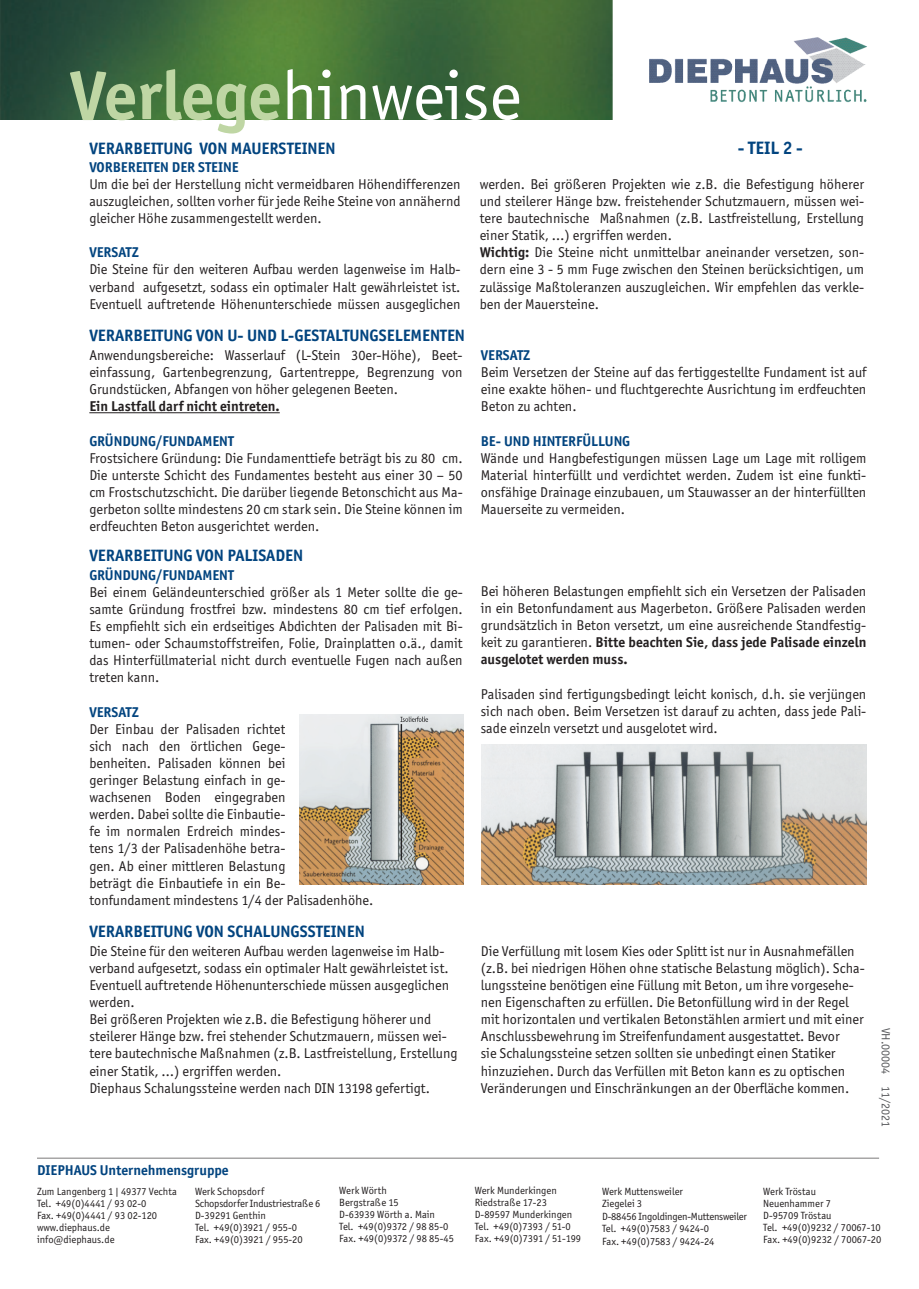
<style>
.page{position:relative;width:919px;height:1289px;background:#fff}
.page>*{position:absolute;margin:0;border:0;box-sizing:border-box;transform-origin:0 0}
.t1{font:69px "Officina Sans ITC Std";color:#fff}
.t2{font:700 18px "Officina Sans ITC Std";color:#02447f}
.t3{font:700 16.5px "Officina Sans ITC Std";color:#02447f}
.t4{font:14.25px/17.1px "Officina Sans ITC Std";color:#231f20;text-align:justify}
.t5{font:700 14.25px "Officina Sans ITC Std";color:#02447f}
.t6{font:700 14.25px "Officina Sans ITC Std";color:#231f20}
.t7{font:12px "Officina Sans ITC Std";color:#58595c}
.t8{font:10.5px "Officina Sans ITC Std";color:#231f20}
.t9{font:10.5px "Officina Sans ITC Std";letter-spacing:-.02em;color:#231f20}
.s1{font-weight:700;color:#bfd6a4}
.s2{font-weight:700}
</style>
<div class="page">
<img style="left:0;top:0;width:612px;height:119px">
<img style="left:649px;top:37px;width:218px;height:66px">
<hr style="left:89px;top:412px;width:191px;height:1px;background:#231f20">
<img style="left:482px;top:744px;width:384px;height:140px">
<img style="left:300px;top:714px;width:163px;height:170px">
<hr style="left:37px;top:1157px;width:842px;height:1px;background:#231f20">
<p class="t1" style="left:70px;top:56px;width:452px"><span class="s1">Verlege</span>hinweise</p>
<p class="t3" style="left:89px;top:138px;width:248px">VERARBEITUNG VON MAUERSTEINEN</p>
<p class="t2" style="left:737px;top:136px;width:67px">- TEIL 2 -</p>
<p class="t5" style="left:89px;top:158px;width:151px">VORBEREITEN DER STEINE</p>
<p class="t4" style="left:89px;top:175px;width:372px">Um die bei der Herstellung nicht vermeidbaren Höhendifferenzen auszugleichen, sollten vorher für jede Reihe Steine von annähernd gleicher Höhe zusammengestellt werden.</p>
<p class="t5" style="left:89px;top:244px;width:51px">VERSATZ</p>
<p class="t4" style="left:89px;top:261px;width:372px">Die Steine für den weiteren Aufbau werden lagenweise im Halb&shy;verband aufgesetzt, sodass ein optimaler Halt gewährleistet ist.<br>Eventuell auftretende Höhenunterschiede müssen ausgeglichen</p>
<p class="t4" style="left:479px;top:175px;width:386px">werden. Bei größeren Projekten wie z.B. die Befestigung höherer und steilerer Hänge bzw. freistehender Schutzmauern, müssen wei&shy;tere bautechnische Maßnahmen (z.B. Lastfreistellung, Erstellung einer Statik, …) ergriffen werden.</p>
<p class="t4" style="left:479px;top:244px;width:386px"><span class="s2">Wichtig:</span> Die Steine nicht unmittelbar aneinander versetzen, son&shy;dern eine 3 - 5 mm Fuge zwischen den Steinen berücksichtigen, um zulässige Maßtoleranzen auszugleichen. Wir empfehlen das verkle&shy;ben der Mauersteine.</p>
<p class="t3" style="left:89px;top:325px;width:377px">VERARBEITUNG VON U- UND L-GESTALTUNGSELEMENTEN</p>
<p class="t4" style="left:89px;top:346px;width:375px">Anwendungsbereiche: Wasserlauf (L-Stein 30er-Höhe), Beet&shy;einfassung, Gartenbegrenzung, Gartentreppe, Begrenzung von Grundstücken, Abfangen von höher gelegenen Beeten.</p>
<p class="t6" style="left:89px;top:397px;width:192px">Ein Lastfall darf nicht eintreten.</p>
<p class="t5" style="left:89px;top:432px;width:146px">GRÜNDUNG/FUNDAMENT</p>
<p class="t4" style="left:89px;top:449px;width:375px">Frostsichere Gründung: Die Fundamenttiefe beträgt bis zu 80 cm.<br>Die unterste Schicht des Fundamentes besteht aus einer 30 – 50 cm Frostschutzschicht. Die darüber liegende Betonschicht aus Ma&shy;gerbeton sollte mindestens 20 cm stark sein. Die Steine können im erdfeuchten Beton ausgerichtet werden.</p>
<p class="t3" style="left:89px;top:545px;width:215px">VERARBEITUNG VON PALISADEN</p>
<p class="t5" style="left:89px;top:566px;width:146px">GRÜNDUNG/FUNDAMENT</p>
<p class="t4" style="left:89px;top:583px;width:375px">Bei einem Geländeunterschied größer als 1 Meter sollte die ge&shy;samte Gründung frostfrei bzw. mindestens 80 cm tief erfolgen.<br>Es empfiehlt sich ein erdseitiges Abdichten der Palisaden mit Bi&shy;tumen- oder Schaumstoffstreifen, Folie, Drainplatten o.ä., damit das Hinterfüllmaterial nicht durch eventuelle Fugen nach außen treten kann.</p>
<p class="t5" style="left:89px;top:703px;width:51px">VERSATZ</p>
<p class="t4" style="left:89px;top:720px;width:285px;text-align:left">Der Einbau der Palisaden richtet<br>sich nach den örtlichen Gege-<br>benheiten. Palisaden können bei<br>geringer Belastung einfach in ge-<br>wachsenen Boden eingegraben<br>werden. Dabei sollte die Einbautie-<br>fe im normalen Erdreich mindes-<br>tens 1/3 der Palisadenhöhe betra-<br>gen. Ab einer mittleren Belastung<br>beträgt die Einbautiefe in ein Be-<br>tonfundament mindestens 1/4 der Palisadenhöhe.</p>
<p class="t3" style="left:89px;top:921px;width:277px">VERARBEITUNG VON SCHALUNGSSTEINEN</p>
<p class="t4" style="left:89px;top:942px;width:361px;text-align:left">Die Steine für den weiteren Aufbau werden lagenweise im Halb&shy;verband aufgesetzt, sodass ein optimaler Halt gewährleistet ist.<br>Eventuell auftretende Höhenunterschiede müssen ausgeglichen werden.</p>
<p class="t4" style="left:89px;top:1010px;width:343px">Bei größeren Projekten wie z.B. die Befestigung höherer und</p>
<p class="t4" style="left:89px;top:1027px;width:370px;text-align:left">steilerer Hänge bzw. frei stehender Schutzmauern, müssen wei&shy;tere bautechnische Maßnahmen (z.B. Lastfreistellung, Erstellung einer Statik, …) ergriffen werden.</p>
<p class="t4" style="left:89px;top:1079px;width:342px">Diephaus Schalungssteine werden nach DIN 13198 gefertigt.</p>
<p class="t5" style="left:480px;top:346px;width:51px">VERSATZ</p>
<p class="t4" style="left:480px;top:363px;width:387px">Beim Versetzen der Steine auf das fertiggestellte Fundament ist auf eine exakte höhen- und fluchtgerechte Ausrichtung im erdfeuchten Beton zu achten.</p>
<p class="t5" style="left:480px;top:432px;width:151px">BE- UND HINTERFÜLLUNG</p>
<p class="t4" style="left:480px;top:449px;width:387px">Wände und Hangbefestigungen müssen Lage um Lage mit rolligem Material hinterfüllt und verdichtet werden. Zudem ist eine funkti&shy;onsfähige Drainage einzubauen, um Stauwasser an der hinterfüllten Mauerseite zu vermeiden.</p>
<p class="t4" style="left:480px;top:582px;width:387px">Bei höheren Belastungen empfiehlt sich ein Versetzen der Palisaden in ein Betonfundament aus Magerbeton. Größere Palisaden werden grundsätzlich in Beton versetzt, um eine ausreichende Standfestig&shy;keit zu garantieren. <span class="s2">Bitte beachten Sie, dass jede Palisade einzeln ausgelotet werden muss.</span></p>
<p class="t4" style="left:480px;top:685px;width:387px">Palisaden sind fertigungsbedingt leicht konisch, d.h. sie verjüngen sich nach oben. Beim Versetzen ist darauf zu achten, dass jede Pali&shy;sade einzeln versetzt und ausgelotet wird.</p>
<p class="t4" style="left:480px;top:942px;width:385px;text-align:left">Die Verfüllung mit losem Kies oder Splitt ist nur in Ausnahmefällen (z.B. bei niedrigen Höhen ohne statische Belastung möglich). Scha&shy;lungssteine benötigen eine Füllung mit Beton, um ihre vorgesehe&shy;nen Eigenschaften zu erfüllen. Die Betonfüllung wird in der Regel mit horizontalen und vertikalen Betonstählen armiert und mit einer Anschlussbewehrung im Streifenfundament ausgestattet. Bevor<br>sie Schalungssteine setzen sollten sie unbedingt einen Statiker hinzuziehen. Durch das Verfüllen mit Beton kann es zu optischen Veränderungen und Einschränkungen an der Oberfläche kommen.</p>
<p class="t7" style="left:892px;top:1027px;width:101px;rotate:90deg">VH.00004 11/2021</p>
<p class="t5" style="left:37px;top:1161px;width:193px">DIEPHAUS Unternehmensgruppe</p>
<p class="t8" style="left:37px;top:1184px;width:141px">Zum Langenberg 1 | 49377 Vechta</p>
<p class="t8" style="left:37px;top:1196px;width:111px">Tel. +49(0)4441 / 93 02-0</p>
<p class="t8" style="left:37px;top:1208px;width:122px">Fax. +49(0)4441 / 93 02-120</p>
<p class="t8" style="left:37px;top:1220px;width:75px">www.diephaus.de</p>
<p class="t8" style="left:37px;top:1232px;width:79px">info@diephaus.de</p>
<p class="t8" style="left:195px;top:1184px;width:71px">Werk Schopsdorf</p>
<p class="t9" style="left:195px;top:1196px;width:127px">Schopsdorfer Industriestraße 6</p>
<p class="t8" style="left:195px;top:1208px;width:72px">D-39291 Genthin</p>
<p class="t8" style="left:195px;top:1220px;width:104px">Tel. +49(0)3921 / 955-0</p>
<p class="t8" style="left:195px;top:1232px;width:109px">Fax. +49(0)3921 / 955-20</p>
<p class="t8" style="left:339px;top:1184px;width:49px">Werk Wörth</p>
<p class="t8" style="left:339px;top:1196px;width:61px">Bergstraße 15</p>
<p class="t8" style="left:339px;top:1208px;width:97px">D-63939 Wörth a. Main</p>
<p class="t8" style="left:339px;top:1220px;width:110px">Tel. +49(0)9372 / 98 85-0</p>
<p class="t8" style="left:339px;top:1232px;width:116px">Fax. +49(0)9372 / 98 85-45</p>
<p class="t8" style="left:475px;top:1184px;width:83px">Werk Munderkingen</p>
<p class="t8" style="left:475px;top:1196px;width:74px">Riedstraße 17-23</p>
<p class="t8" style="left:475px;top:1208px;width:99px">D-89597 Munderkingen</p>
<p class="t8" style="left:475px;top:1220px;width:98px">Tel. +49(0)7393 / 51-0</p>
<p class="t8" style="left:475px;top:1232px;width:108px">Fax. +49(0)7391 / 51-199</p>
<p class="t8" style="left:602px;top:1184px;width:82px">Werk Muttensweiler</p>
<p class="t8" style="left:602px;top:1197px;width:42px">Ziegelei 3</p>
<p class="t9" style="left:602px;top:1209px;width:146px">D-88456 Ingoldingen-Muttensweiler</p>
<p class="t8" style="left:602px;top:1222px;width:108px">Tel. +49(0)7583 / 9424-0</p>
<p class="t8" style="left:602px;top:1235px;width:114px">Fax. +49(0)7583 / 9424-24</p>
<p class="t8" style="left:763px;top:1184px;width:54px">Werk Tröstau</p>
<p class="t8" style="left:763px;top:1196px;width:69px">Neuenhammer 7</p>
<p class="t8" style="left:763px;top:1208px;width:70px">D-95709 Tröstau</p>
<p class="t8" style="left:763px;top:1220px;width:119px">Tel. +49(0)9232 / 70067-10</p>
<p class="t8" style="left:763px;top:1232px;width:120px">Fax. +49(0)9232 / 70067-20</p>
</div>
